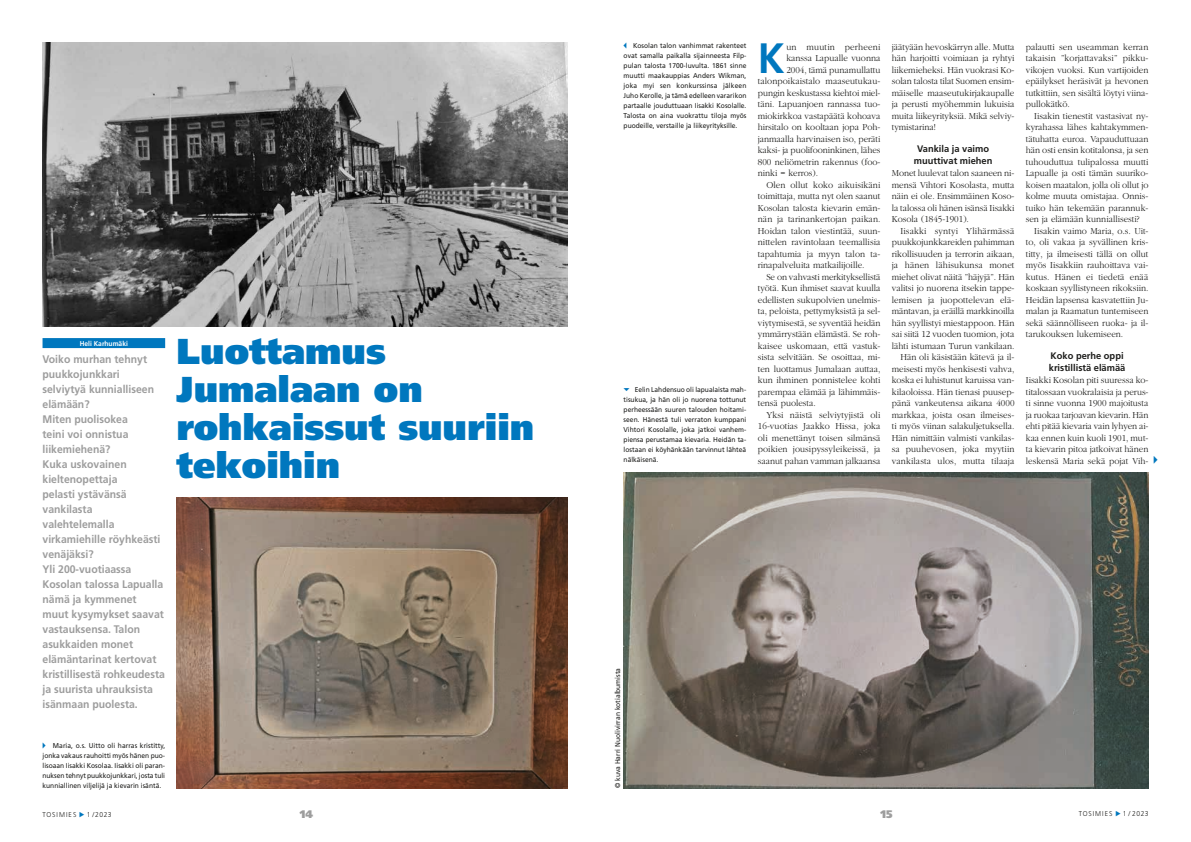
<style>
.page{position:relative;width:1191px;height:842px;background:#fff}
.page>*{position:absolute;margin:0;border:0;box-sizing:border-box;transform-origin:0 0}
.t1{font:700 42.5px "Frutiger";color:#0077be;scale:.95 1}
.t2{font:900 36px/38px "Frutiger";color:#0077be}
.t3{font:700 11px/15px "Frutiger";color:#9d9d9d;scale:.95 1}
.t4{font:900 11px "Frutiger";color:#9d9d9d}
.t5{font:300 9.5px/11.5px "Garamond";color:#1d1d1b;text-align:justify;scale:.95 1}
.t6{font:700 9.5px/11.5px "Frutiger";color:#1d1d1b;text-align:center}
.t7{font:300 9.5px "Garamond";letter-spacing:.025em;color:#1d1d1b;scale:.95 1}
.t8{font:9px "European Pi Three";color:#0077be;scale:.96 1}
.t9{font:7px/10px "Frutiger";color:#1d1d1b;text-align:justify;scale:.95 1}
.t10{font:300 7px "Frutiger";letter-spacing:.14em;color:#1d1d1b;scale:.96 1}
.t11{font:700 7px "Frutiger";color:#fff;scale:.95 1}
.s1{font-family:"European Pi Three";color:#0077be}
</style>
<div class="page">
<div style="left:43px;top:338px;width:122px;height:10px;background:#0077be"></div>
<img style="left:623px;top:472px;width:525px;height:316px">
<img style="left:43px;top:43px;width:524px;height:283px">
<img style="left:176px;top:497px;width:391px;height:291px">
<p class="t11" style="left:80px;top:339px;width:52px">Heli Karhumäki</p>
<p class="t3" style="left:43px;top:352px;width:130px">Voiko murhan tehnyt puukkojunkkari selviytyä kunnialliseen elämään?<br>Miten puolisokea<br>teini voi onnistua liikemiehenä?<br>Kuka uskovainen kieltenopettaja<br>pelasti ystävänsä vankilasta valehtelemalla virkamiehille röyhkeästi venäjäksi?<br>Yli 200-vuotiaassa<br>Kosolan talossa Lapualla nämä ja kymmenet muut kysymykset saavat vastauksensa. Talon asukkaiden monet elämäntarinat kertovat kristillisestä rohkeudesta ja suurista uhrauksista isänmaan puolesta.</p>
<h2 class="t2" style="left:176px;top:332px;width:359px">Luottamus<br>Jumalaan on rohkaissut suuriin tekoihin</h2>
<p class="t9" style="left:43px;top:741px;width:131px"><span class="s1">A</span> Maria, o.s. Uitto oli harras kristitty, jonka vakaus rauhoitti myös hänen puo&shy;lisoaan Iisakki Kosolaa. Iisakki oli paran&shy;nuksen tehnyt puukkojunkkari, josta tuli kunniallinen viljelijä ja kievarin isäntä.</p>
<p class="t9" style="left:623px;top:41px;width:131px"><span class="s1">B</span> Kosolan talon vanhimmat rakenteet ovat samalla paikalla sijainneesta Filp&shy;pulan talosta 1700-luvulta. 1861 sinne muutti maakauppias Anders Wikman, joka myi sen konkurssinsa jälkeen Juho Kerolle, ja tämä edelleen vararikon partaalle jouduttuaan Iisakki Kosolalle.<br>Talosta on aina vuokrattu tiloja myös puodeille, verstaille ja liikeyrityksille.</p>
<p class="t9" style="left:623px;top:385px;width:131px"><span class="s1">D</span> Eelin Lahdensuo oli lapualaista mah&shy;tisukua, ja hän oli jo nuorena tottunut perheessään suuren talouden hoitami&shy;seen. Hänestä tuli verraton kumppani Vihtori Kosolalle, joka jatkoi vanhem&shy;piensa perustamaa kievaria. Heidän ta&shy;lostaan ei köyhänkään tarvinnut lähteä nälkäisenä.</p>
<h1 class="t1" style="left:758px;top:33px;width:30px">K</h1>
<p class="t7" style="left:786px;top:42px;width:101px">un muutin perheeni</p>
<p class="t5" style="left:786px;top:53px;width:101px">kanssa Lapualle vuonna</p>
<p class="t5" style="left:786px;top:64px;width:101px">2004, tämä punamullattu</p>
<p class="t5" style="left:758px;top:76px;width:131px">talonpoikaistalo maaseutukau-</p>
<p class="t5" style="left:758px;top:87px;width:131px">pungin keskustassa kiehtoi miel-</p>
<p class="t5" style="left:758px;top:99px;width:131px">täni. Lapuanjoen rannassa tuo-</p>
<p class="t5" style="left:758px;top:110px;width:131px">miokirkkoa vastapäätä kohoava</p>
<p class="t5" style="left:758px;top:122px;width:131px">hirsitalo on kooltaan jopa Poh-</p>
<p class="t5" style="left:758px;top:133px;width:131px">janmaalla harvinaisen iso, peräti</p>
<p class="t5" style="left:758px;top:145px;width:131px">kaksi- ja puolifooninkinen, lähes</p>
<p class="t5" style="left:758px;top:156px;width:131px">800 neliömetrin rakennus (foo-</p>
<p class="t5" style="left:758px;top:168px;width:65px">ninki = kerros).</p>
<p class="t5" style="left:766px;top:179px;width:122px">Olen ollut koko aikuisikäni</p>
<p class="t5" style="left:758px;top:191px;width:131px">toimittaja, mutta nyt olen saanut</p>
<p class="t5" style="left:758px;top:202px;width:131px">Kosolan talosta kievarin emän-</p>
<p class="t5" style="left:758px;top:214px;width:131px">nän ja tarinankertojan paikan.</p>
<p class="t5" style="left:758px;top:225px;width:131px">Hoidan talon viestintää, suun-</p>
<p class="t5" style="left:758px;top:237px;width:130px">nittelen ravintolaan teemallisia</p>
<p class="t5" style="left:758px;top:248px;width:131px">tapahtumia ja myyn talon ta-</p>
<p class="t5" style="left:758px;top:260px;width:114px">rinapalveluita matkailijoille.</p>
<p class="t5" style="left:766px;top:271px;width:122px">Se on vahvasti merkityksellistä</p>
<p class="t5" style="left:758px;top:283px;width:131px">työtä. Kun ihmiset saavat kuulla</p>
<p class="t5" style="left:758px;top:294px;width:131px">edellisten sukupolvien unelmis-</p>
<p class="t5" style="left:758px;top:306px;width:131px">ta, peloista, pettymyksistä ja sel-</p>
<p class="t5" style="left:758px;top:317px;width:131px">viytymisestä, se syventää heidän</p>
<p class="t5" style="left:758px;top:329px;width:131px">ymmärrystään elämästä. Se roh-</p>
<p class="t5" style="left:758px;top:340px;width:131px">kaisee uskomaan, että vastuk-</p>
<p class="t5" style="left:758px;top:352px;width:131px">sista selvitään. Se osoittaa, mi-</p>
<p class="t5" style="left:758px;top:363px;width:131px">ten luottamus Jumalaan auttaa,</p>
<p class="t5" style="left:758px;top:375px;width:131px">kun ihminen ponnistelee kohti</p>
<p class="t5" style="left:758px;top:386px;width:131px">parempaa elämää ja lähimmäis-</p>
<p class="t5" style="left:758px;top:398px;width:62px">tensä puolesta.</p>
<p class="t5" style="left:766px;top:409px;width:122px">Yksi näistä selviytyjistä oli</p>
<p class="t5" style="left:758px;top:421px;width:131px">16-vuotias Jaakko Hissa, joka</p>
<p class="t5" style="left:758px;top:432px;width:131px">oli menettänyt toisen silmänsä</p>
<p class="t5" style="left:758px;top:444px;width:130px">poikien jousipyssyleikeissä, ja</p>
<p class="t5" style="left:758px;top:455px;width:131px">saanut pahan vamman jalkaansa</p>
<p class="t5" style="left:891px;top:41px;width:131px">jäätyään hevoskärryn alle. Mutta hän harjoitti voimiaan ja ryhtyi liikemieheksi. Hän vuokrasi Ko&shy;solan talosta tilat Suomen ensim&shy;mäiselle maaseutukirjakaupalle ja perusti myöhemmin lukuisia muita liikeyrityksiä. Mikä selviy&shy;tymistarina!</p>
<p class="t6" style="left:913px;top:143px;width:80px">Vankila ja vaimo muuttivat miehen</p>
<p class="t5" style="left:891px;top:168px;width:131px">Monet luulevat talon saaneen ni&shy;mensä Vihtori Kosolasta, mutta näin ei ole. Ensimmäinen Koso&shy;la talossa oli hänen isänsä Iisakki Kosola (1845-1901).</p>
<p class="t5" style="left:891px;top:225px;width:131px;text-align:right">Iisakki syntyi Ylihärmässä puukkojunkkareiden pahimman rikollisuuden ja terrorin aikaan, ja hänen lähisukunsa monet miehet olivat näitä ”häjyjä”. Hän valitsi jo nuorena itsekin tappe&shy;lemisen ja juopottelevan elä&shy;mäntavan, ja eräillä markkinoilla hän syyllistyi miestappoon. Hän sai siitä 12 vuoden tuomion, jota lähti istumaan Turun vankilaan.<br>Hän oli käsistään kätevä ja il&shy;meisesti myös henkisesti vahva, koska ei luhistunut karuissa van&shy;kilaoloissa. Hän tienasi puusep&shy;pänä vankeutensa aikana 4000 markkaa, joista osan ilmeises&shy;ti myös viinan salakuljetuksella.<br>Hän nimittäin valmisti vankilas&shy;sa puuhevosen, joka myytiin vankilasta ulos, mutta tilaaja</p>
<p class="t5" style="left:1025px;top:41px;width:131px">palautti sen useamman kerran takaisin ”korjattavaksi” pikku&shy;vikojen vuoksi. Kun vartijoiden epäilykset heräsivät ja hevonen tutkittiin, sen sisältä löytyi viina&shy;pullokätkö.</p>
<p class="t5" style="left:1034px;top:110px;width:122px">Iisakin tienestit vastasivat ny-</p>
<p class="t5" style="left:1025px;top:122px;width:131px">kyrahassa lähes kahtakymmen-</p>
<p class="t5" style="left:1025px;top:133px;width:131px">tätuhatta euroa. Vapauduttuaan</p>
<p class="t5" style="left:1025px;top:145px;width:131px">hän osti ensin kotitalonsa, ja sen</p>
<p class="t5" style="left:1025px;top:156px;width:131px">tuhouduttua tulipalossa muutti</p>
<p class="t5" style="left:1025px;top:168px;width:131px">Lapualle ja osti tämän suuriko-</p>
<p class="t5" style="left:1025px;top:179px;width:130px">koisen maatalon, jolla oli ollut jo</p>
<p class="t5" style="left:1025px;top:191px;width:131px">kolme muuta omistajaa. Onnis-</p>
<p class="t5" style="left:1025px;top:202px;width:131px">tuiko hän tekemään parannuk-</p>
<p class="t5" style="left:1025px;top:214px;width:121px">sen ja elämään kunniallisesti?</p>
<p class="t5" style="left:1034px;top:225px;width:122px">Iisakin vaimo Maria, o.s. Uit-</p>
<p class="t5" style="left:1025px;top:237px;width:131px">to, oli vakaa ja syvällinen kris-</p>
<p class="t5" style="left:1025px;top:248px;width:131px">titty, ja ilmeisesti tällä on ollut</p>
<p class="t5" style="left:1025px;top:260px;width:131px">myös Iisakkiin rauhoittava vai-</p>
<p class="t5" style="left:1025px;top:271px;width:130px">kutus. Hänen ei tiedetä enää</p>
<p class="t5" style="left:1025px;top:283px;width:131px">koskaan syyllistyneen rikoksiin.</p>
<p class="t5" style="left:1025px;top:294px;width:131px">Heidän lapsensa kasvatettiin Ju-</p>
<p class="t5" style="left:1025px;top:306px;width:131px">malan ja Raamatun tuntemiseen</p>
<p class="t5" style="left:1025px;top:317px;width:131px">sekä säännölliseen ruoka- ja il-</p>
<p class="t5" style="left:1025px;top:329px;width:104px">tarukouksen lukemiseen.</p>
<p class="t6" style="left:1048px;top:350px;width:78px;text-align:left">Koko perhe oppi kristillistä elämää</p>
<p class="t5" style="left:1025px;top:375px;width:131px">Iisakki Kosolan piti suuressa ko&shy;titalossaan vuokralaisia ja perus&shy;ti sinne vuonna 1900 majoitusta ja ruokaa tarjoavan kievarin. Hän ehti pitää kievaria vain lyhyen ai&shy;kaa ennen kuin kuoli 1901, mut&shy;ta kievarin pitoa jatkoivat hänen leskensä Maria sekä pojat Vih-</p>
<p class="t8" style="left:1153px;top:454px;width:6px">A</p>
<p class="t9" style="left:613px;top:788px;width:128px;rotate:-90deg">© kuva Harri Nuolivirran kotialbumista</p>
<p class="t10" style="left:43px;top:811px;width:37px">TOSIMIES</p>
<p class="t10" style="left:87px;top:811px;width:27px">1 /2023</p>
<p class="t4" style="left:300px;top:807px;width:15px">14</p>
<p class="t4" style="left:880px;top:807px;width:14px">15</p>
<p class="t10" style="left:1078px;top:809px;width:37px">TOSIMIES</p>
<p class="t10" style="left:1122px;top:809px;width:28px">1 / 2023</p>
</div>
